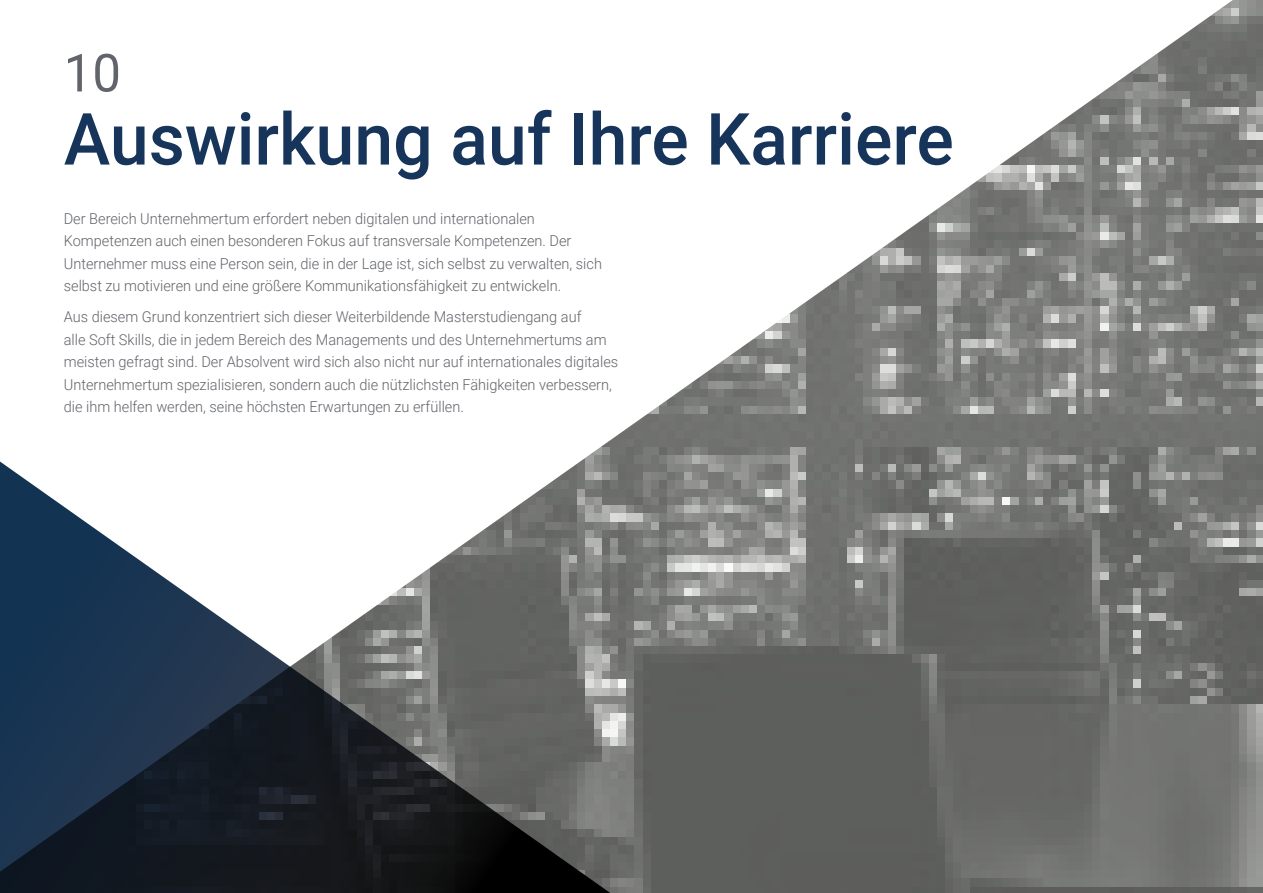
<style>
.page{position:relative;width:1263px;height:893px;background:#fff}
.page>*{position:absolute;margin:0;border:0;box-sizing:border-box;transform-origin:0 0}
.t1{font:500 72px "Roboto";color:#17355b}
.t2{font:52.5px "Roboto";color:#61646a}
.t3{font:300 15px/22.5px "Roboto";color:#61646a}
</style>
<div class="page">
<img style="left:602px;top:0;width:661px;height:893px">
<svg style="left:0;top:446px;width:640px;height:447px"></svg>
<h2 class="t2" style="left:64px;top:36px;width:59px">10</h2>
<h1 class="t1" style="left:64px;top:89px;width:891px">Auswirkung auf Ihre Karriere</h1>
<p class="t3" style="left:64px;top:207px;width:540px">Der Bereich Unternehmertum erfordert neben digitalen und internationalen Kompetenzen auch einen besonderen Fokus auf transversale Kompetenzen. Der Unternehmer muss eine Person sein, die in der Lage ist, sich selbst zu verwalten, sich selbst zu motivieren und eine größere Kommunikationsfähigkeit zu entwickeln.</p>
<p class="t3" style="left:64px;top:305px;width:556px">Aus diesem Grund konzentriert sich dieser Weiterbildende Masterstudiengang auf<br>alle Soft Skills, die in jedem Bereich des Managements und des Unternehmertums am meisten gefragt sind. Der Absolvent wird sich also nicht nur auf internationales digitales Unternehmertum spezialisieren, sondern auch die nützlichsten Fähigkeiten verbessern, die ihm helfen werden, seine höchsten Erwartungen zu erfüllen.</p>
</div>
